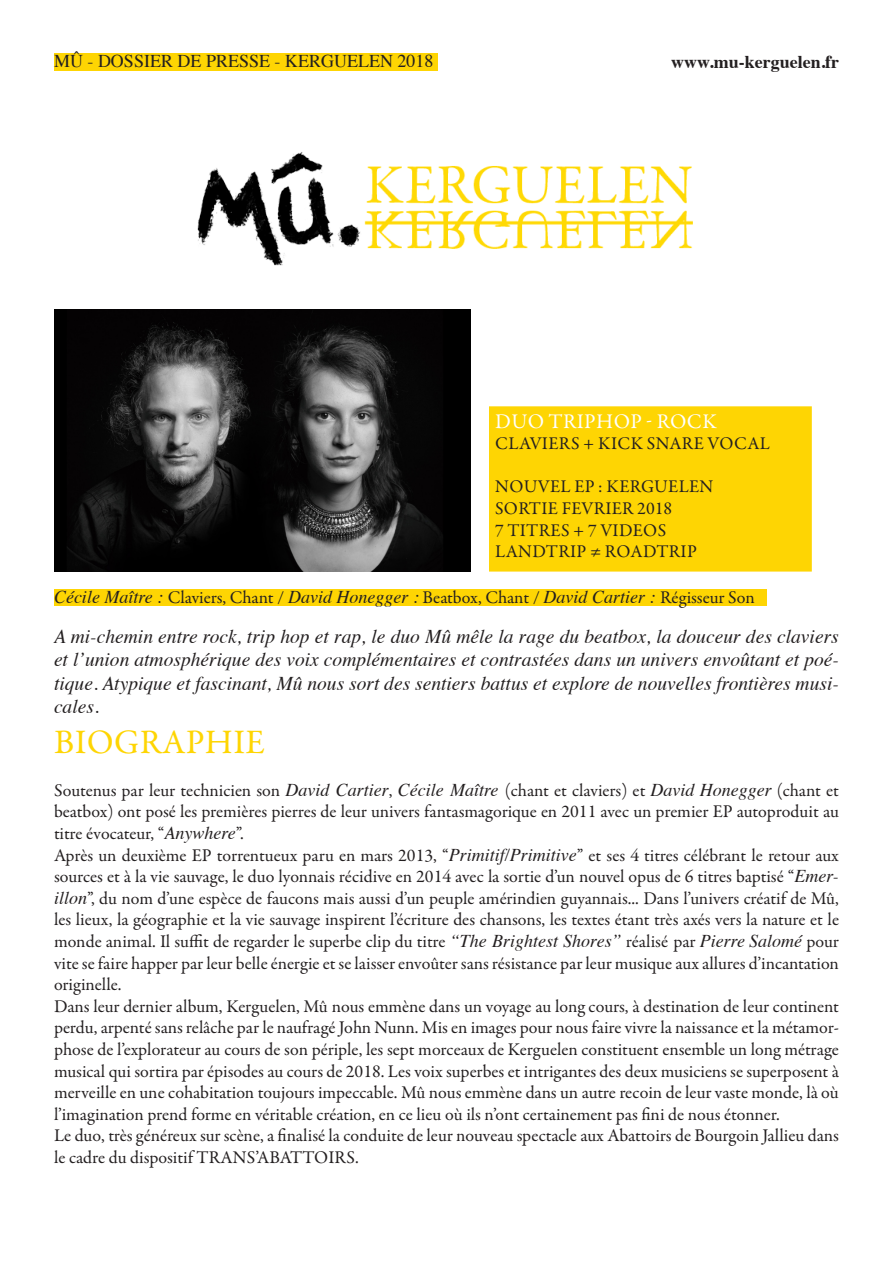
<style>
.page{position:relative;width:893px;height:1263px;background:#fff}
.page>*{position:absolute;margin:0;border:0;box-sizing:border-box;transform-origin:0 0}
.t1{font:34.5px "Garamond Premr Pro";letter-spacing:.01em;color:#fed503}
.t2{font:21px "Garamond Premr Pro";letter-spacing:.02em;color:#fff}
.t3{font:italic 19.5px/23.4px "Times";color:#231f20;text-align:justify}
.t4{font:18px/21.6px "Garamond Premr Pro";color:#231f20;text-align:justify}
.t5{font:18px "Garamond Premr Pro";letter-spacing:.02em;color:#231f20}
.t6{font:18px "Times";color:#231f20}
.t7{font:700 18px "Times";color:#231f20}
.s1{font-family:"Times";font-style:italic}
</style>
<div class="page">
<div style="left:54px;top:53px;width:384px;height:18px;background:#fed503"></div>
<img style="left:54px;top:309px;width:417px;height:263px">
<div style="left:54px;top:590px;width:713px;height:16px;background:#fed503"></div>
<img style="left:197px;top:152px;width:496px;height:114px">
<div style="left:492px;top:409px;width:317px;height:159px;background:#fed503"></div>
<div style="left:489px;top:406px;width:323px;height:166px;border:6px solid #fed503"></div>
<p class="t6" style="left:54px;top:44px;width:381px">MÛ - DOSSIER DE PRESSE - KERGUELEN 2018</p>
<p class="t7" style="left:671px;top:44px;width:169px">www.mu-kerguelen.fr</p>
<p class="t2" style="left:495px;top:408px;width:223px">DUO TRIPHOP - ROCK</p>
<p class="t5" style="left:495px;top:433px;width:226px">CLAVIERS + KICK SNARE vocal</p>
<p class="t4" style="left:495px;top:476px;width:220px">NOUVEL EP : KERGUELEN</p>
<p class="t4" style="left:495px;top:498px;width:179px">SORTIE FEVRIER 2018</p>
<p class="t5" style="left:495px;top:519px;width:173px">7 TITRES + 7 VIDEOS</p>
<p class="t5" style="left:495px;top:541px;width:203px">LANDTRIP ≠ ROADTRIP</p>
<p class="t4" style="left:54px;top:587px;width:702px"><span class="s1">Cécile Maître :</span> Claviers, Chant / <span class="s1">David Honegger :</span> Beatbox, Chant / <span class="s1">David Cartier :</span> Régisseur Son</p>
<p class="t3" style="left:54px;top:623px;width:786px">A mi-chemin entre rock, trip hop et rap, le duo Mû mêle la rage du beatbox, la douceur des claviers et l’union atmosphérique des voix complémentaires et contrastées dans un univers envoûtant et poé&shy;tique. Atypique et fascinant, Mû nous sort des sentiers battus et explore de nouvelles frontières musi&shy;cales.</p>
<p class="t1" style="left:54px;top:721px;width:212px">BIOGRAPHIE</p>
<p class="t4" style="left:54px;top:780px;width:786px">Soutenus par leur technicien son <span class="s1">David Cartier</span>, <span class="s1">Cécile Maître</span> (chant et claviers) et <span class="s1">David Honegger</span> (chant et beatbox) ont posé les premières pierres de leur univers fantasmagorique en 2011 avec un premier EP autoproduit au titre évocateur, “<span class="s1">Anywhere</span>”.</p>
<p class="t4" style="left:54px;top:844px;width:786px">Après un deuxième EP torrentueux paru en mars 2013, “<span class="s1">Primitif/Primitive</span>” et ses 4 titres célébrant le retour aux sources et à la vie sauvage, le duo lyonnais récidive en 2014 avec la sortie d’un nouvel opus de 6 titres baptisé “<span class="s1">Emer&shy;illon</span>”, du nom d’une espèce de faucons mais aussi d’un peuple amérindien guyannais... Dans l’univers créatif de Mû, les lieux, la géographie et la vie sauvage inspirent l’écriture des chansons, les textes étant très axés vers la nature et le monde animal. Il suffit de regarder le superbe clip du titre <span class="s1">“The Brightest Shores”</span> réalisé par <span class="s1">Pierre Salomé</span> pour vite se faire happer par leur belle énergie et se laisser envoûter sans résistance par leur musique aux allures d’incantation originelle.</p>
<p class="t4" style="left:54px;top:996px;width:787px">Dans leur dernier album, Kerguelen, Mû nous emmène dans un voyage au long cours, à destination de leur continent perdu, arpenté sans relâche par le naufragé John Nunn. Mis en images pour nous faire vivre la naissance et la métamor&shy;phose de l’explorateur au cours de son périple, les sept morceaux de Kerguelen constituent ensemble un long métrage musical qui sortira par épisodes au cours de 2018. Les voix superbes et intrigantes des deux musiciens se superposent à merveille en une cohabitation toujours impeccable. Mû nous emmène dans un autre recoin de leur vaste monde, là où l’imagination prend forme en véritable création, en ce lieu où ils n’ont certainement pas fini de nous étonner.</p>
<p class="t4" style="left:54px;top:1125px;width:786px">Le duo, très généreux sur scène, a finalisé la conduite de leur nouveau spectacle aux Abattoirs de Bourgoin Jallieu dans le cadre du dispositif TRANS’ABATTOIRS.</p>
</div>
